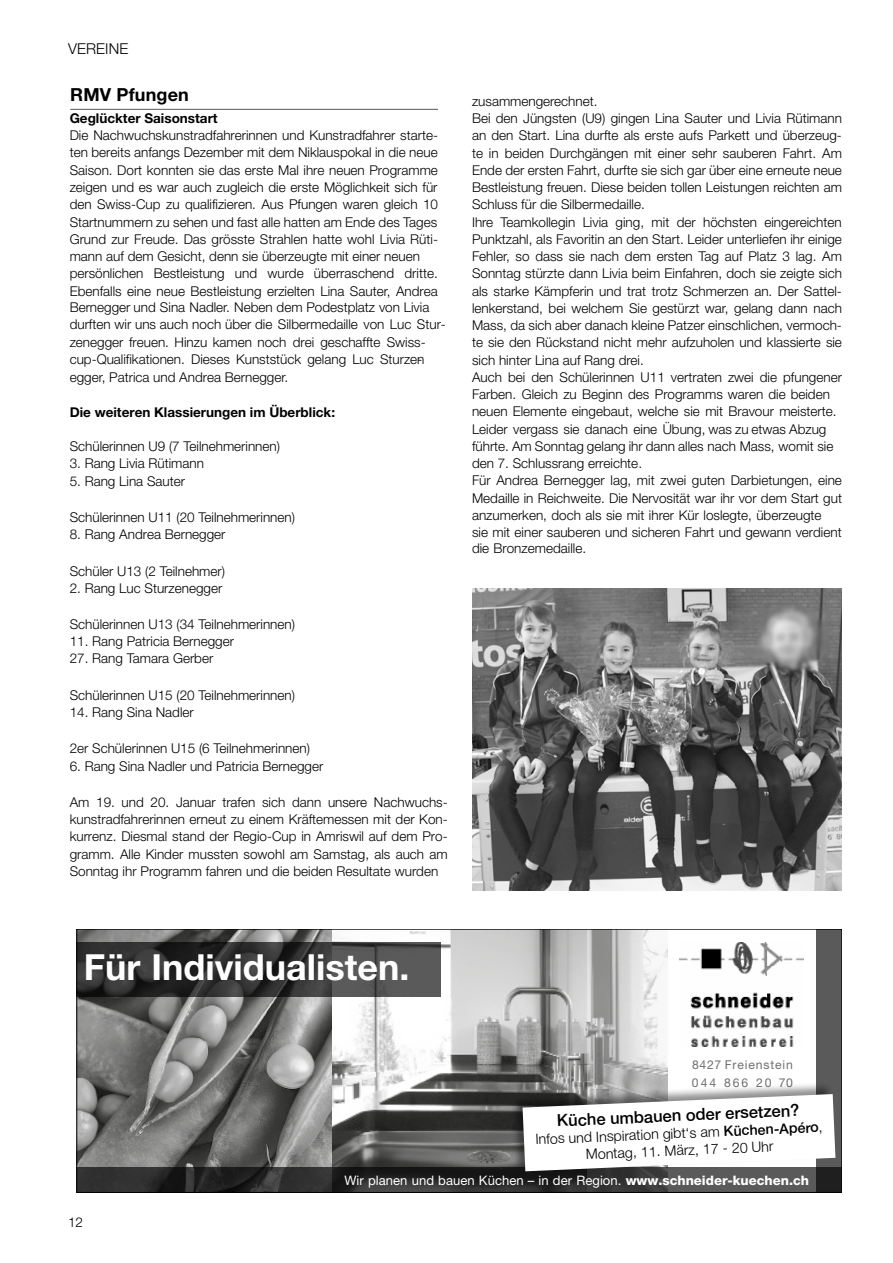
<style>
.page{position:relative;width:893px;height:1263px;background:#fff}
.page>*{position:absolute;margin:0;border:0;box-sizing:border-box;transform-origin:0 0}
.t1{font:700 36px "Helvetica Neue LT Pro";color:#fff}
.t2{font:700 18px "Helvetica Neue LT Pro";letter-spacing:.01em;color:#000}
.t3{font:500 16.5px "Helvetica Neue LT Pro";color:#000}
.t4{font:300 15px "Helvetica Neue LT Pro";letter-spacing:.01em;color:#000}
.t5{font:300 14.25px/17.5px "Helvetica Neue LT Pro";color:#000;text-align:center}
.t6{font:300 13.5px/17.2px "Helvetica Neue LT Pro";color:#000}
.t7{font:700 13.5px "Helvetica Neue LT Pro";color:#000}
.t8{font:13.05px "Helvetica Neue LT Pro";letter-spacing:.005em;color:#fff}
.t9{font:12.15px/18.8px "Helvetica Neue LT Pro";letter-spacing:.07em;color:#706f6f}
.s1{font-weight:500}
.s2{font-weight:800}
</style>
<div class="page">
<hr style="left:70px;top:109px;width:368px;height:1px;background:#575756">
<img style="left:79px;top:931px;width:508px;height:236px">
<svg style="left:587px;top:931px;width:230px;height:150px"></svg>
<svg style="left:79px;top:1167px;width:738px;height:24px;background:#313131"></svg>
<svg style="left:79px;top:942px;width:362px;height:54px;background:#3a3a3a"></svg>
<svg style="left:817px;top:931px;width:23px;height:260px;background:#535353"></svg>
<img style="left:680px;top:943px;width:124px;height:103px">
<div style="left:509px;top:1081px;width:327px;height:92px;background:#000;opacity:.45"></div>
<svg style="left:523px;top:1094px;width:312px;height:77px"></svg>
<div style="left:77px;top:929px;width:765px;height:264px;border:1px solid #000"></div>
<img style="left:472px;top:589px;width:370px;height:301px">
<p class="t4" style="left:68px;top:40px;width:62px">VEREINE</p>
<h2 class="t2" style="left:70px;top:84px;width:120px">RMV Pfungen</h2>
<p class="t7" style="left:70px;top:110px;width:149px">Geglückter Saisonstart</p>
<p class="t6" style="left:70px;top:126px;width:378px">Die Nachwuchskunstradfahrerinnen und Kunstradfahrer starte&shy;ten bereits anfangs Dezember mit dem Niklauspokal in die neue Saison. Dort konnten sie das erste Mal ihre neuen Programme zeigen und es war auch zugleich die erste Möglichkeit sich für den Swiss-Cup zu qualifizieren. Aus Pfungen waren gleich 10<br>Startnummern zu sehen und fast alle hatten am Ende des Tages Grund zur Freude. Das grösste Strahlen hatte wohl Livia Rüti&shy;mann auf dem Gesicht, denn sie überzeugte mit einer neuen persönlichen Bestleistung und wurde überraschend dritte.<br>Ebenfalls eine neue Bestleistung erzielten Lina Sauter, Andrea Bernegger und Sina Nadler. Neben dem Podestplatz von Livia durften wir uns auch noch über die Silbermedaille von Luc Stur&shy;zenegger freuen. Hinzu kamen noch drei geschaffte Swiss&shy;cup-Qualifikationen. Dieses Kunststück gelang Luc Sturzen&shy;egger, Patrica und Andrea Bernegger.</p>
<p class="t7" style="left:70px;top:403px;width:267px">Die weiteren Klassierungen im Überblick:</p>
<p class="t6" style="left:70px;top:437px;width:212px">Schülerinnen U9 (7 Teilnehmerinnen)</p>
<p class="t6" style="left:70px;top:454px;width:136px">3. Rang Livia Rütimann</p>
<p class="t6" style="left:70px;top:472px;width:117px">5. Rang Lina Sauter</p>
<p class="t6" style="left:70px;top:508px;width:227px">Schülerinnen U11 (20 Teilnehmerinnen)</p>
<p class="t6" style="left:70px;top:525px;width:157px">8. Rang Andrea Bernegger</p>
<p class="t6" style="left:70px;top:563px;width:157px">Schüler U13 (2 Teilnehmer)</p>
<p class="t6" style="left:70px;top:579px;width:154px">2. Rang Luc Sturzenegger</p>
<p class="t6" style="left:70px;top:615px;width:227px">Schülerinnen U13 (34 Teilnehmerinnen)</p>
<p class="t6" style="left:70px;top:632px;width:166px">11. Rang Patricia Bernegger</p>
<p class="t6" style="left:70px;top:649px;width:145px">27. Rang Tamara Gerber</p>
<p class="t6" style="left:70px;top:686px;width:227px">Schülerinnen U15 (20 Teilnehmerinnen)</p>
<p class="t6" style="left:70px;top:703px;width:126px">14. Rang Sina Nadler</p>
<p class="t6" style="left:70px;top:739px;width:242px">2er Schülerinnen U15 (6 Teilnehmerinnen)</p>
<p class="t6" style="left:70px;top:757px;width:255px">6. Rang Sina Nadler und Patricia Bernegger</p>
<p class="t6" style="left:70px;top:793px;width:380px;text-align:justify">Am 19. und 20. Januar trafen sich dann unsere Nachwuchs&shy;kunstradfahrerinnen erneut zu einem Kräftemessen mit der Kon&shy;kurrenz. Diesmal stand der Regio-Cup in Amriswil auf dem Pro&shy;gramm. Alle Kinder mussten sowohl am Samstag, als auch am Sonntag ihr Programm fahren und die beiden Resultate wurden</p>
<p class="t6" style="left:472px;top:92px;width:371px">zusammengerechnet.<br>Bei den Jüngsten (U9) gingen Lina Sauter und Livia Rütimann an den Start. Lina durfte als erste aufs Parkett und überzeug&shy;te in beiden Durchgängen mit einer sehr sauberen Fahrt. Am Ende der ersten Fahrt, durfte sie sich gar über eine erneute neue Bestleistung freuen. Diese beiden tollen Leistungen reichten am Schluss für die Silbermedaille.<br>Ihre Teamkollegin Livia ging, mit der höchsten eingereichten Punktzahl, als Favoritin an den Start. Leider unterliefen ihr einige Fehler, so dass sie nach dem ersten Tag auf Platz 3 lag. Am Sonntag stürzte dann Livia beim Einfahren, doch sie zeigte sich als starke Kämpferin und trat trotz Schmerzen an. Der Sattel&shy;lenkerstand, bei welchem Sie gestürzt war, gelang dann nach Mass, da sich aber danach kleine Patzer einschlichen, vermoch&shy;te sie den Rückstand nicht mehr aufzuholen und klassierte sie sich hinter Lina auf Rang drei.<br>Auch bei den Schülerinnen U11 vertraten zwei die pfungener Farben. Gleich zu Beginn des Programms waren die beiden neuen Elemente eingebaut, welche sie mit Bravour meisterte.<br>Leider vergass sie danach eine Übung, was zu etwas Abzug führte. Am Sonntag gelang ihr dann alles nach Mass, womit sie den 7. Schlussrang erreichte.<br>Für Andrea Bernegger lag, mit zwei guten Darbietungen, eine Medaille in Reichweite. Die Nervosität war ihr vor dem Start gut anzumerken, doch als sie mit ihrer Kür loslegte, überzeugte<br>sie mit einer sauberen und sicheren Fahrt und gewann verdient die Bronzemedaille.</p>
<h1 class="t1" style="left:84px;top:945px;width:327px">Für Individualisten.</h1>
<p class="t9" style="left:692px;top:1055px;width:103px">8427 Freienstein<br>044 866 20 70</p>
<p class="t3" style="left:557px;top:1109px;width:244px;rotate:-2deg">Küche umbauen oder ersetzen?</p>
<p class="t5" style="left:535px;top:1131px;width:289px;rotate:-3deg">Infos und Inspiration gibt‘s am <span class="s1">Küchen-Apéro</span>,<br>Montag, 11. März, 17 - 20 Uhr</p>
<p class="t6" style="left:68px;top:1213px;width:17px">12</p>
<p class="t8" style="left:344px;top:1172px;width:466px">Wir planen und bauen Küchen – in der Region. <span class="s2">www.schneider-kuechen.ch</span></p>
</div>
